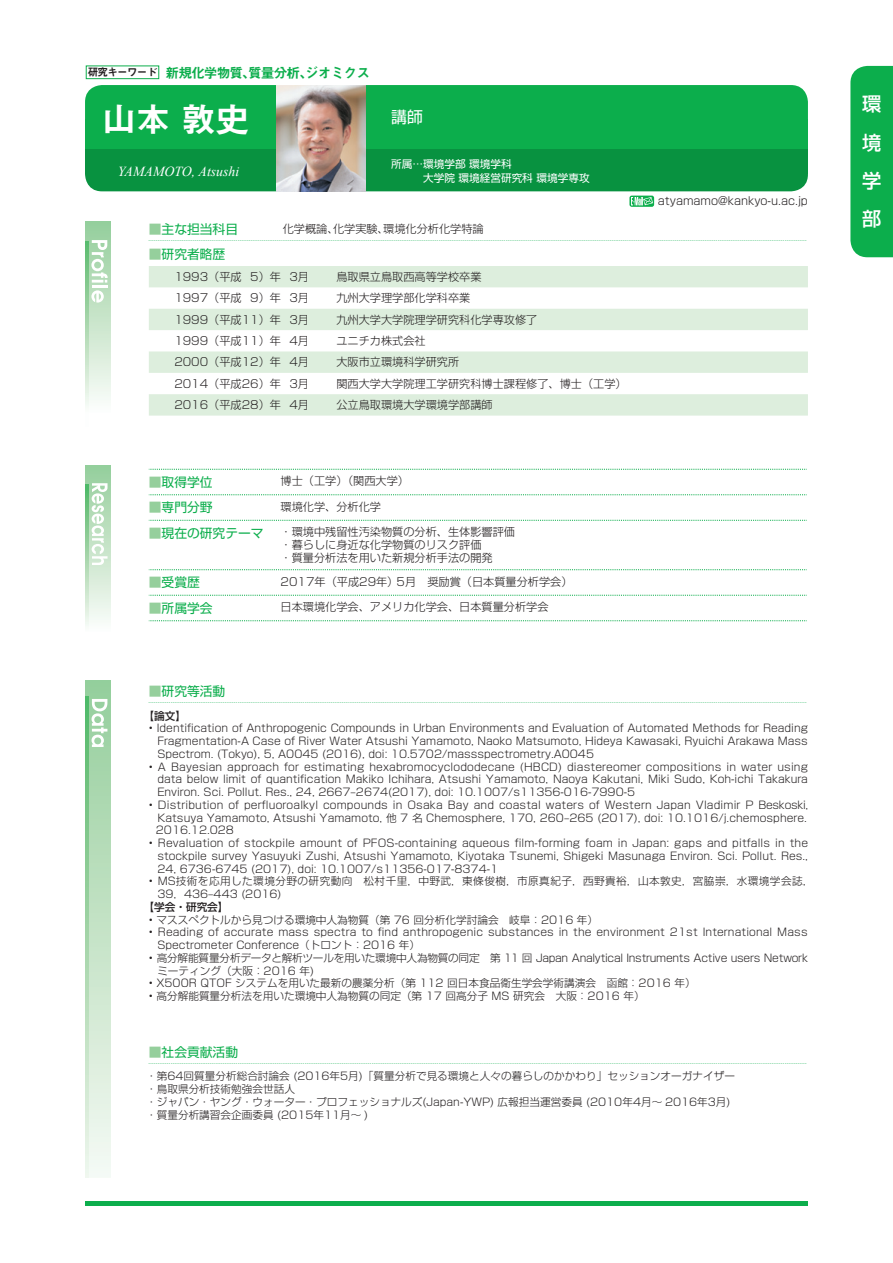
<style>
.page{position:relative;width:893px;height:1263px;background:#fff}
.page>*{position:absolute;margin:0;border:0;box-sizing:border-box;transform-origin:0 0}
.t1{font:34.05px "Midashi Go Pro MB31";color:#fff}
.t2{font:500 19.2px/38.2px "Shin Go Pro";color:#fff;text-align:justify}
.t3{font:15.9px "Shin Go Pro";color:#fff}
.t4{font:13.8px "Midashi Go Pro MB31";letter-spacing:-.075em;color:#0cae4c}
.t5{font:italic 13.8px "Times New Roman";color:#fff}
._10Q新ゴＬ{font:12.75px "Shin Go Pro";color:#0cae4c}
._10_5Q新ゴＬ{font:300 11.1px "Shin Go Pro";color:#231f20}
._10Q新ゴＬ-2{font:300 11.1px "Shin Go Pro";color:#0cae4c}
._10Q新ゴＬ-3{font:300 10.65px/12.8px "Shin Go Pro";color:#231f20;text-align:justify}
._10Q新ゴＬ-4{font:300 10.65px/12.8px "Shin Go Pro";letter-spacing:-.02em;color:#231f20}
._10Q新ゴＬ-5{font:300 10.65px/12.8px "Shin Go Pro";letter-spacing:.04em;color:#231f20}
.t6{font:10.65px "Shin Go Pro";color:#fff}
._10Q新ゴＬ-6{font:500 10.65px "Shin Go Pro";color:#231f20}
.t7{font:10.65px "Midashi Go Pro MB31";letter-spacing:-.075em;color:#231f20}
.s1{font-weight:400;font-size:12.75px;color:#95cf9c}
.s2{font-weight:400;font-size:12.75px;color:#0cae4c}
.s3{color:#95cf9c}
</style>
<div class="page">
<hr style="left:85px;top:1201px;width:723px;height:4px;background:#0cae4c">
<div style="left:85px;top:85px;width:723px;height:65px;background:#0cae4c;border-radius:17px"></div>
<div style="left:85px;top:150px;width:723px;height:41px;background:#089240;border-radius:17px"></div>
<div style="left:850px;top:66px;width:43px;height:191px;background:#0cae4c"></div>
<div style="left:85px;top:221px;width:26px;height:205px;background:linear-gradient(to bottom,#94cd9a,#fff)"></div>
<svg style="left:85px;top:242px;width:3px;height:184px"></svg>
<svg style="left:91px;top:240px;width:17px;height:43px"></svg>
<hr style="left:92px;top:285px;width:15px;height:3px;background:#fff">
<svg style="left:91px;top:290px;width:13px;height:13px"></svg>
<div style="left:85px;top:680px;width:26px;height:498px;background:linear-gradient(to bottom,#95ce9c,#f4f9f3)"></div>
<svg style="left:85px;top:696px;width:3px;height:482px"></svg>
<svg style="left:92px;top:699px;width:15px;height:48px"></svg>
<div style="left:86px;top:66px;width:73px;height:13px;border:1px solid #0cae4c"></div>
<svg style="left:149px;top:266px;width:659px;height:150px;fill:#ded"></svg>
<img style="left:276px;top:85px;width:90px;height:106px">
<svg style="left:629px;top:196px;width:25px;height:11px"></svg>
<div style="left:85px;top:465px;width:26px;height:166px;background:linear-gradient(to bottom,#95ce9b,#fbfcf9)"></div>
<svg style="left:85px;top:485px;width:3px;height:146px"></svg>
<svg style="left:92px;top:483px;width:16px;height:82px"></svg>
<svg style="left:149px;top:469px;width:658px;height:1px"></svg>
<svg style="left:149px;top:494px;width:658px;height:1px"></svg>
<svg style="left:149px;top:520px;width:658px;height:1px"></svg>
<svg style="left:149px;top:569px;width:658px;height:1px"></svg>
<svg style="left:149px;top:595px;width:658px;height:1px"></svg>
<svg style="left:149px;top:620px;width:658px;height:1px"></svg>
<p class="t7" style="left:88px;top:64px;width:71px">研究キーワード</p>
<p class="t4" style="left:166px;top:62px;width:206px">新規化学物質、質量分析、ジオミクス</p>
<p class="t1" style="left:102px;top:92px;width:149px">山本 敦史</p>
<p class="t3" style="left:391px;top:104px;width:33px">講師</p>
<p class="t5" style="left:118px;top:162px;width:123px">YAMAMOTO, Atsushi</p>
<p class="t6" style="left:391px;top:155px;width:122px">所属…環境学部 環境学科</p>
<p class="t6" style="left:391px;top:169px;width:200px">　　　大学院 環境経営研究科 環境学専攻</p>
<p class="_10_5Q新ゴＬ" style="left:149px;top:220px;width:336px"><span class="s1">■</span><span class="s2">主な担当科目</span>　　　　化学概論、化学実験、環境化分析化学特論</p>
<p class="_10Q新ゴＬ-2" style="left:149px;top:232px;width:660px">┈┈┈┈┈┈┈┈┈┈┈┈┈┈┈┈┈┈┈┈┈┈┈┈┈┈┈┈┈┈┈┈┈┈┈┈┈┈┈┈┈┈┈┈┈┈┈┈┈┈┈┈┈┈┈┈┈┈┈</p>
<p class="_10Q新ゴＬ" style="left:149px;top:244px;width:78px"><span class="s3">■</span>研究者略歴</p>
<p class="_10_5Q新ゴＬ" style="left:174px;top:268px;width:136px">1993（平成 5）年 3月</p>
<p class="_10_5Q新ゴＬ" style="left:336px;top:268px;width:147px">鳥取県立鳥取西高等学校卒業</p>
<p class="_10_5Q新ゴＬ" style="left:174px;top:289px;width:136px">1997（平成 9）年 3月</p>
<p class="_10_5Q新ゴＬ" style="left:336px;top:289px;width:135px">九州大学理学部化学科卒業</p>
<p class="_10_5Q新ゴＬ" style="left:174px;top:310px;width:136px">1999（平成11）年 3月</p>
<p class="_10_5Q新ゴＬ" style="left:336px;top:310px;width:202px">九州大学大学院理学研究科化学専攻修了</p>
<p class="_10_5Q新ゴＬ" style="left:174px;top:332px;width:136px">1999（平成11）年 4月</p>
<p class="_10_5Q新ゴＬ" style="left:336px;top:332px;width:91px">ユニチカ株式会社</p>
<p class="_10_5Q新ゴＬ" style="left:174px;top:353px;width:136px">2000（平成12）年 4月</p>
<p class="_10_5Q新ゴＬ" style="left:336px;top:353px;width:124px">大阪市立環境科学研究所</p>
<p class="_10_5Q新ゴＬ" style="left:174px;top:374px;width:136px">2014（平成26）年 3月</p>
<p class="_10_5Q新ゴＬ" style="left:336px;top:374px;width:292px">関西大学大学院理工学研究科博士課程修了、博士（工学）</p>
<p class="_10_5Q新ゴＬ" style="left:174px;top:396px;width:136px">2016（平成28）年 4月</p>
<p class="_10_5Q新ゴＬ" style="left:336px;top:396px;width:158px">公立鳥取環境大学環境学部講師</p>
<p class="_10_5Q新ゴＬ" style="left:658px;top:192px;width:152px">atyamamo@kankyo-u.ac.jp</p>
<p class="_10Q新ゴＬ" style="left:149px;top:471px;width:65px"><span class="s3">■</span>取得学位</p>
<p class="_10_5Q新ゴＬ" style="left:281px;top:472px;width:130px">博士（工学）（関西大学）</p>
<p class="_10Q新ゴＬ" style="left:149px;top:497px;width:65px"><span class="s3">■</span>専門分野</p>
<p class="_10_5Q新ゴＬ" style="left:281px;top:498px;width:102px">環境化学、分析化学</p>
<p class="_10Q新ゴＬ" style="left:149px;top:523px;width:116px"><span class="s3">■</span>現在の研究テーマ</p>
<p class="_10_5Q新ゴＬ" style="left:281px;top:523px;width:236px">・環境中残留性汚染物質の分析、生体影響評価</p>
<p class="_10_5Q新ゴＬ" style="left:281px;top:536px;width:202px">・暮らしに身近な化学物質のリスク評価</p>
<p class="_10_5Q新ゴＬ" style="left:281px;top:549px;width:214px">・質量分析法を用いた新規分析手法の開発</p>
<p class="_10Q新ゴＬ" style="left:149px;top:572px;width:53px"><span class="s3">■</span>受賞歴</p>
<p class="_10_5Q新ゴＬ" style="left:281px;top:573px;width:293px">2017年（平成29年）5月　奨励賞（日本質量分析学会）</p>
<p class="_10Q新ゴＬ" style="left:149px;top:597px;width:65px"><span class="s3">■</span>所属学会</p>
<p class="_10_5Q新ゴＬ" style="left:281px;top:598px;width:269px">日本環境化学会、アメリカ化学会、日本質量分析学会</p>
<p class="_10Q新ゴＬ" style="left:149px;top:680px;width:78px"><span class="s3">■</span>研究等活動</p>
<p class="_10Q新ゴＬ-2" style="left:149px;top:694px;width:660px">┈┈┈┈┈┈┈┈┈┈┈┈┈┈┈┈┈┈┈┈┈┈┈┈┈┈┈┈┈┈┈┈┈┈┈┈┈┈┈┈┈┈┈┈┈┈┈┈┈┈┈┈┈┈┈┈┈┈┈</p>
<p class="_10Q新ゴＬ-6" style="left:144px;top:707px;width:44px">【論文】</p>
<p class="_10Q新ゴＬ-3" style="left:157px;top:720px;width:652px;text-indent:-9px">• Identification of Anthropogenic Compounds in Urban Environments and Evaluation of Automated Methods for Reading Fragmentation-A Case of River Water Atsushi Yamamoto, Naoko Matsumoto, Hideya Kawasaki, Ryuichi Arakawa Mass Spectrom. (Tokyo), 5, A0045 (2016), doi: 10.5702/massspectrometry.A0045</p>
<p class="_10Q新ゴＬ-3" style="left:157px;top:759px;width:652px;text-indent:-9px">• A Bayesian approach for estimating hexabromocyclododecane (HBCD) diastereomer compositions in water using data below limit of quantification Makiko Ichihara, Atsushi Yamamoto, Naoya Kakutani, Miki Sudo, Koh-ichi Takakura Environ. Sci. Pollut. Res., 24, 2667–2674(2017), doi: 10.1007/s11356-016-7990-5</p>
<p class="_10Q新ゴＬ-3" style="left:149px;top:797px;width:661px;text-align:right">• Distribution of perfluoroalkyl compounds in Osaka Bay and coastal waters of Western Japan Vladimir P Beskoski,<br>Katsuya Yamamoto, Atsushi Yamamoto, 他 7 名 Chemosphere, 170, 260–265 (2017), doi: 10.1016/j.chemosphere.</p>
<p class="_10Q新ゴＬ-3" style="left:156px;top:823px;width:80px">2016.12.028</p>
<p class="_10Q新ゴＬ-3" style="left:157px;top:835px;width:652px;text-indent:-9px">• Revaluation of stockpile amount of PFOS-containing aqueous film-forming foam in Japan: gaps and pitfalls in the stockpile survey Yasuyuki Zushi, Atsushi Yamamoto, Kiyotaka Tsunemi, Shigeki Masunaga Environ. Sci. Pollut. Res., 24, 6736-6745 (2017), doi: 10.1007/s11356-017-8374-1</p>
<p class="_10Q新ゴＬ-5" style="left:157px;top:874px;width:657px;text-indent:-9px">• MS技術を応用した環境分野の研究動向　松村千里，中野武，東條俊樹，市原真紀子，西野貴裕，山本敦史，宮脇崇，水環境学会誌，<br>39，436–443 (2016)</p>
<p class="_10Q新ゴＬ-6" style="left:144px;top:898px;width:87px">【学会・研究会】</p>
<p class="_10Q新ゴＬ-3" style="left:149px;top:912px;width:451px">• マススペクトルから見つける環境中人為物質（第 76 回分析化学討論会　岐阜：2016 年）</p>
<p class="_10Q新ゴＬ-3" style="left:157px;top:925px;width:652px;text-indent:-9px">• Reading of accurate mass spectra to find anthropogenic substances in the environment 21st International Mass<br>Spectrometer Conference（トロント：2016 年）</p>
<p class="_10Q新ゴＬ-4" style="left:157px;top:950px;width:652px;text-indent:-9px">• 高分解能質量分析データと解析ツールを用いた環境中人為物質の同定　第 11 回 Japan Analytical Instruments Active users Networkミーティング（大阪：2016 年)</p>
<p class="_10Q新ゴＬ-3" style="left:149px;top:976px;width:548px">• X500R QTOF システムを用いた最新の農薬分析（第 112 回日本食品衛生学会学術講演会　函館：2016 年）</p>
<p class="_10Q新ゴＬ-3" style="left:149px;top:988px;width:497px">• 高分解能質量分析法を用いた環境中人為物質の同定（第 17 回高分子 MS 研究会　大阪：2016 年）</p>
<p class="_10Q新ゴＬ" style="left:149px;top:1041px;width:91px"><span class="s3">■</span>社会貢献活動</p>
<p class="_10Q新ゴＬ-2" style="left:149px;top:1055px;width:660px">┈┈┈┈┈┈┈┈┈┈┈┈┈┈┈┈┈┈┈┈┈┈┈┈┈┈┈┈┈┈┈┈┈┈┈┈┈┈┈┈┈┈┈┈┈┈┈┈┈┈┈┈┈┈┈┈┈┈┈</p>
<p class="_10Q新ゴＬ-3" style="left:146px;top:1068px;width:590px">・第64回質量分析総合討論会 (2016年5月)「質量分析で見る環境と人々の暮らしのかかわり」セッションオーガナイザー</p>
<p class="_10Q新ゴＬ-3" style="left:146px;top:1081px;width:150px">・鳥取県分析技術勉強会世話人</p>
<p class="_10Q新ゴＬ-3" style="left:146px;top:1094px;width:586px">・ジャパン・ヤング・ウォーター・プロフェッショナルズ(Japan-YWP) 広報担当運営委員 (2010年4月〜 2016年3月)</p>
<p class="_10Q新ゴＬ-3" style="left:146px;top:1107px;width:223px">・質量分析講習会企画委員 (2015年11月～ )</p>
<h2 class="t2" style="left:862px;top:83px;width:20px">環境学部</h2>
</div>
